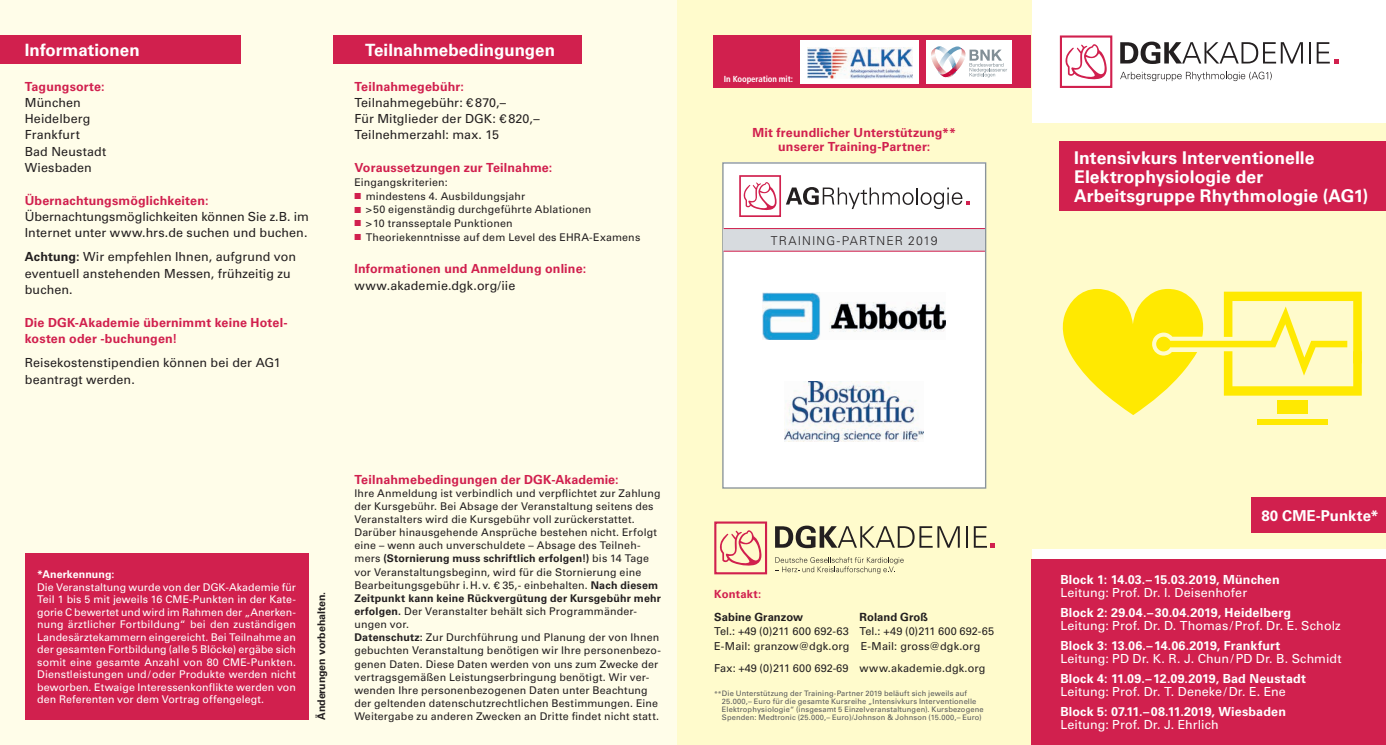
<style>
.page{position:relative;width:1386px;height:745px;background:#fff}
.page>*{position:absolute;margin:0;border:0;box-sizing:border-box;transform-origin:0 0}
.t1{font:700 17.5px/18.8px "Univers LT Std";letter-spacing:.005em;color:#fff}
.t2{font:700 16.88px "Univers LT Std";color:#fff}
.t3{font:700 15px "Univers LT Std";color:#fff}
.t4{font:12.5px/16.2px "Univers LT Std";letter-spacing:.005em;color:#231f20}
.t5{font:700 12.5px/16.2px "Univers LT Std";letter-spacing:.01em;color:#d1204e}
.t6{font:700 12.5px "Univers LT Std";letter-spacing:.015em;color:#fff}
.t7{font:12.5px "Univers LT Std";letter-spacing:.01em;color:#fff}
.t8{font:300 12.12px "Univers LT Std";letter-spacing:.09em;color:#231f20}
.t9{font:700 11.25px "Univers LT Std";letter-spacing:.005em;color:#231f20}
.t10{font:700 11.25px "Univers LT Std";letter-spacing:.015em;color:#d1204e}
.t11{font:10.88px/14.4px "Univers LT Std";letter-spacing:.01em;color:#231f20}
.t12{font:10.62px/13.1px "Univers LT Std";letter-spacing:.015em;color:#231f20}
.t13{font:10.62px/12.5px "Univers LT Std";letter-spacing:.005em;color:#fff;text-align:justify}
.t14{font:700 10.62px "Univers LT Std";color:#231f20}
.t15{font:700 10.62px "Univers LT Std";letter-spacing:.005em;color:#fff}
.t16{font:700 condensed 8.75px "Frutiger LT Std";letter-spacing:-.015em;color:#fff}
.t17{font:7.5px/8.1px "Univers LT Std";letter-spacing:.02em;color:#57585a}
.s1{font-weight:700}
.s2{color:#d1204e}
.s3{font-size:6.88px}
</style>
<div class="page">
<div style="left:1031px;top:123px;width:354px;height:425px;background:#fffbcc"></div>
<div style="left:1257px;top:418px;width:71px;height:6px;background:#ffe901"></div>
<svg style="left:1062px;top:289px;width:299px;height:126px"></svg>
<div style="left:0;top:0;width:1031px;height:744px;background:#fffde9"></div>
<div style="left:677px;top:0;width:354px;height:744px;background:#fffbcc"></div>
<div style="left:0;top:35px;width:241px;height:29px;background:#d1204e"></div>
<div style="left:333px;top:35px;width:248px;height:29px;background:#d1204e"></div>
<div style="left:25px;top:553px;width:283px;height:166px;background:#d1204e"></div>
<div style="left:1031px;top:558px;width:354px;height:186px;background:#d1204e"></div>
<div style="left:1059px;top:142px;width:326px;height:69px;background:#d1204e"></div>
<div style="left:1251px;top:497px;width:134px;height:35px;background:#d1204e"></div>
<svg style="left:720px;top:530px;width:41px;height:36px"></svg>
<div style="left:714px;top:521px;width:53px;height:53px;border:2px solid #d1204e"></div>
<svg style="left:775px;top:525px;width:184px;height:23px"></svg>
<hr style="left:965px;top:526px;width:2px;height:21px;background:#231f20">
<svg style="left:973px;top:526px;width:21px;height:21px"></svg>
<svg style="left:775px;top:557px;width:128px;height:16px"></svg>
<div style="left:713px;top:35px;width:317px;height:53px;background:#d1204e"></div>
<div style="left:926px;top:40px;width:85px;height:43px;background:#fff"></div>
<svg style="left:931px;top:46px;width:76px;height:32px"></svg>
<div style="left:800px;top:40px;width:119px;height:43px;background:#fff"></div>
<img style="left:807px;top:47px;width:105px;height:31px">
<div style="left:723px;top:163px;width:262px;height:324px;background:#fff"></div>
<div style="left:722px;top:162px;width:264px;height:326px;border:1px solid #8a949b"></div>
<div style="left:723px;top:228px;width:262px;height:23px;background:#d7dbdf"></div>
<hr style="left:723px;top:228px;width:262px;height:1px;background:#d1204e">
<hr style="left:723px;top:251px;width:262px;height:1px;background:#d1204e">
<svg style="left:743px;top:182px;width:33px;height:28px"></svg>
<div style="left:739px;top:175px;width:42px;height:42px;border:2px solid #d1204e"></div>
<svg style="left:786px;top:187px;width:183px;height:22px"></svg>
<img style="left:784px;top:381px;width:139px;height:60px">
<img style="left:763px;top:293px;width:182px;height:46px">
<svg style="left:1120px;top:72px;width:151px;height:9px"></svg>
<svg style="left:1120px;top:42px;width:182px;height:22px"></svg>
<hr style="left:1308px;top:42px;width:2px;height:21px;background:#231f20">
<svg style="left:1316px;top:42px;width:22px;height:21px"></svg>
<svg style="left:1065px;top:44px;width:41px;height:36px"></svg>
<div style="left:1059px;top:35px;width:53px;height:53px;border:2px solid #d1204e"></div>
<h2 class="t2" style="left:25px;top:40px;width:116px">Informationen</h2>
<h2 class="t2" style="left:365px;top:40px;width:191px">Teilnahmebedingungen</h2>
<p class="t5" style="left:25px;top:78px;width:81px">Tagungsorte:</p>
<p class="t4" style="left:25px;top:94px;width:83px">München<br>Heidelberg<br>Frankfurt<br>Bad Neustadt<br>Wiesbaden</p>
<p class="t5" style="left:25px;top:192px;width:185px">Übernachtungsmöglichkeiten:</p>
<p class="t4" style="left:25px;top:208px;width:285px">Übernachtungsmöglichkeiten können Sie z.B. im<br>Internet unter www.hrs.de suchen und buchen.</p>
<p class="t4" style="left:25px;top:249px;width:273px"><span class="s1">Achtung:</span> Wir empfehlen Ihnen, aufgrund von eventuell anstehenden Messen, frühzeitig zu buchen.</p>
<p class="t5" style="left:25px;top:314px;width:264px">Die DGK-Akademie übernimmt keine Hotel&shy;kosten oder -buchungen!</p>
<p class="t4" style="left:25px;top:354px;width:257px">Reisekostenstipendien können bei der AG1 beantragt werden.</p>
<p class="t5" style="left:354px;top:78px;width:111px">Teilnahmegebühr:</p>
<p class="t4" style="left:354px;top:94px;width:187px">Teilnahmegebühr: € 870,–<br>Für Mitglieder der DGK: € 820,–<br>Teilnehmerzahl: max. 15</p>
<p class="t5" style="left:354px;top:159px;width:199px">Voraussetzungen zur Teilnahme:</p>
<p class="t12" style="left:354px;top:175px;width:95px">Eingangskriterien:</p>
<p class="t12" style="left:354px;top:189px;width:172px"><span class="s2">■</span> mindestens 4. Ausbildungsjahr</p>
<p class="t12" style="left:354px;top:203px;width:238px"><span class="s2">■</span> &gt; 50 eigenständig durchgeführte Ablationen</p>
<p class="t12" style="left:354px;top:217px;width:160px"><span class="s2">■</span> &gt; 10 transseptale Punktionen</p>
<p class="t12" style="left:354px;top:230px;width:287px"><span class="s2">■</span> Theoriekenntnisse auf dem Level des EHRA-Examens</p>
<p class="t5" style="left:354px;top:261px;width:233px">Informationen und Anmeldung online:</p>
<p class="t4" style="left:354px;top:277px;width:162px">www.akademie.dgk.org/iie</p>
<p class="t16" style="left:724px;top:74px;width:71px">In Kooperation mit:</p>
<p class="t5" style="left:752px;top:125px;width:205px;line-height:14.4px;text-align:center">Mit freundlicher Unterstützung** unserer Training-Partner:</p>
<p class="t8" style="left:770px;top:233px;width:168px">TRAINING-PARTNER 2019</p>
<p class="t15" style="left:37px;top:567px;width:79px">*Anerkennung:</p>
<p class="t13" style="left:37px;top:580px;width:260px">Die Veranstaltung wurde von der DGK-Akademie für Teil 1 bis 5 mit jeweils 16 CME-Punkten in der Kate&shy;gorie C bewertet und wird im Rahmen der „Anerken&shy;nung ärztlicher Fortbildung“ bei den zuständigen Landesärztekammern eingereicht. Bei Teilnahme an der gesamten Fortbildung (alle 5 Blöcke) ergäbe sich somit eine gesamte Anzahl von 80 CME-Punkten.<br>Dienstleistungen und / oder Produkte werden nicht beworben. Etwaige Interessenkonflikte werden von den Referenten vor dem Vortrag offengelegt.</p>
<p class="t5" style="left:354px;top:471px;width:266px">Teilnahmebedingungen der DGK-Akademie:</p>
<p class="t12" style="left:354px;top:486px;width:308px">Ihre Anmeldung ist verbindlich und verpflichtet zur Zahlung der Kursgebühr. Bei Absage der Veranstaltung seitens des Veranstalters wird die Kursgebühr voll zurückerstattet.<br>Darüber hinausgehende Ansprüche bestehen nicht. Erfolgt eine – wenn auch unverschuldete – Absage des Teilneh&shy;mers <span class="s1">(Stornierung muss schriftlich erfolgen!)</span> bis 14 Tage vor Veranstaltungsbeginn, wird für die Stornierung eine Bearbeitungsgebühr i. H. v. € 35,- einbehalten. <span class="s1">Nach diesem Zeitpunkt kann keine Rückvergütung der Kursgebühr mehr erfolgen.</span> Der Veranstalter behält sich Programmänder&shy;ungen vor.<br><span class="s1">Datenschutz:</span> Zur Durchführung und Planung der von Ihnen gebuchten Veranstaltung benötigen wir Ihre personenbezo&shy;genen Daten. Diese Daten werden von uns zum Zwecke der vertragsgemäßen Leistungserbringung benötigt. Wir ver&shy;wenden Ihre personenbezogenen Daten unter Beachtung der geltenden datenschutzrechtlichen Bestimmungen. Eine Weitergabe zu anderen Zwecken an Dritte findet nicht statt.</p>
<p class="t14" style="left:315px;top:719px;width:130px;rotate:-90deg">Änderungen vorbehalten.</p>
<p class="t10" style="left:714px;top:587px;width:48px">Kontakt:</p>
<p class="t9" style="left:714px;top:609px;width:90px">Sabine Granzow</p>
<p class="t11" style="left:714px;top:623px;width:137px">Tel.: +49 (0) 211 600 692-63<br>E-Mail: granzow@dgk.org</p>
<p class="t11" style="left:714px;top:660px;width:136px">Fax: +49 (0) 211 600 692-69</p>
<p class="t9" style="left:859px;top:609px;width:70px">Roland Groß</p>
<p class="t11" style="left:859px;top:623px;width:136px">Tel.: +49 (0) 211 600 692-65<br>E-Mail: gross@dgk.org</p>
<p class="t11" style="left:859px;top:660px;width:127px">www.akademie.dgk.org</p>
<p class="t17" style="left:722px;top:688px;width:263px;text-indent:-8px"><span class="s3">**</span> Die Unterstützung der Training-Partner 2019 beläuft sich jeweils auf 25.000,– Euro für die gesamte Kursreihe „Intensivkurs Interventionelle Elektrophysiologie“ (insgesamt 5 Einzelveranstaltungen). Kursbezogene Spenden: Medtronic (25.000,– Euro) / Johnson &amp; Johnson (15.000,– Euro)</p>
<h1 class="t1" style="left:1074px;top:148px;width:295px">Intensivkurs Interventionelle<br>Elektrophysiologie der<br>Arbeitsgruppe Rhythmologie (AG1)</h1>
<h3 class="t3" style="left:1261px;top:506px;width:119px">80 CME-Punkte*</h3>
<p class="t6" style="left:1060px;top:572px;width:221px">Block 1: 14.03. – 15.03.2019, München</p>
<p class="t7" style="left:1060px;top:585px;width:188px">Leitung: Prof. Dr. I. Deisenhofer</p>
<p class="t6" style="left:1060px;top:605px;width:232px">Block 2: 29.04. – 30.04.2019, Heidelberg</p>
<p class="t7" style="left:1060px;top:618px;width:282px">Leitung: Prof. Dr. D. Thomas / Prof. Dr. E. Scholz</p>
<p class="t6" style="left:1060px;top:637px;width:221px">Block 3: 13.06. – 14.06.2019, Frankfurt</p>
<p class="t7" style="left:1060px;top:651px;width:283px">Leitung: PD Dr. K. R. J. Chun / PD Dr. B. Schmidt</p>
<p class="t6" style="left:1060px;top:670px;width:247px">Block 4: 11.09. – 12.09.2019, Bad Neustadt</p>
<p class="t7" style="left:1060px;top:683px;width:227px">Leitung: Prof. Dr. T. Deneke / Dr. E. Ene</p>
<p class="t6" style="left:1060px;top:703px;width:227px">Block 5: 07.11. – 08.11.2019, Wiesbaden</p>
<p class="t7" style="left:1060px;top:716px;width:160px">Leitung: Prof. Dr. J. Ehrlich</p>
</div>
